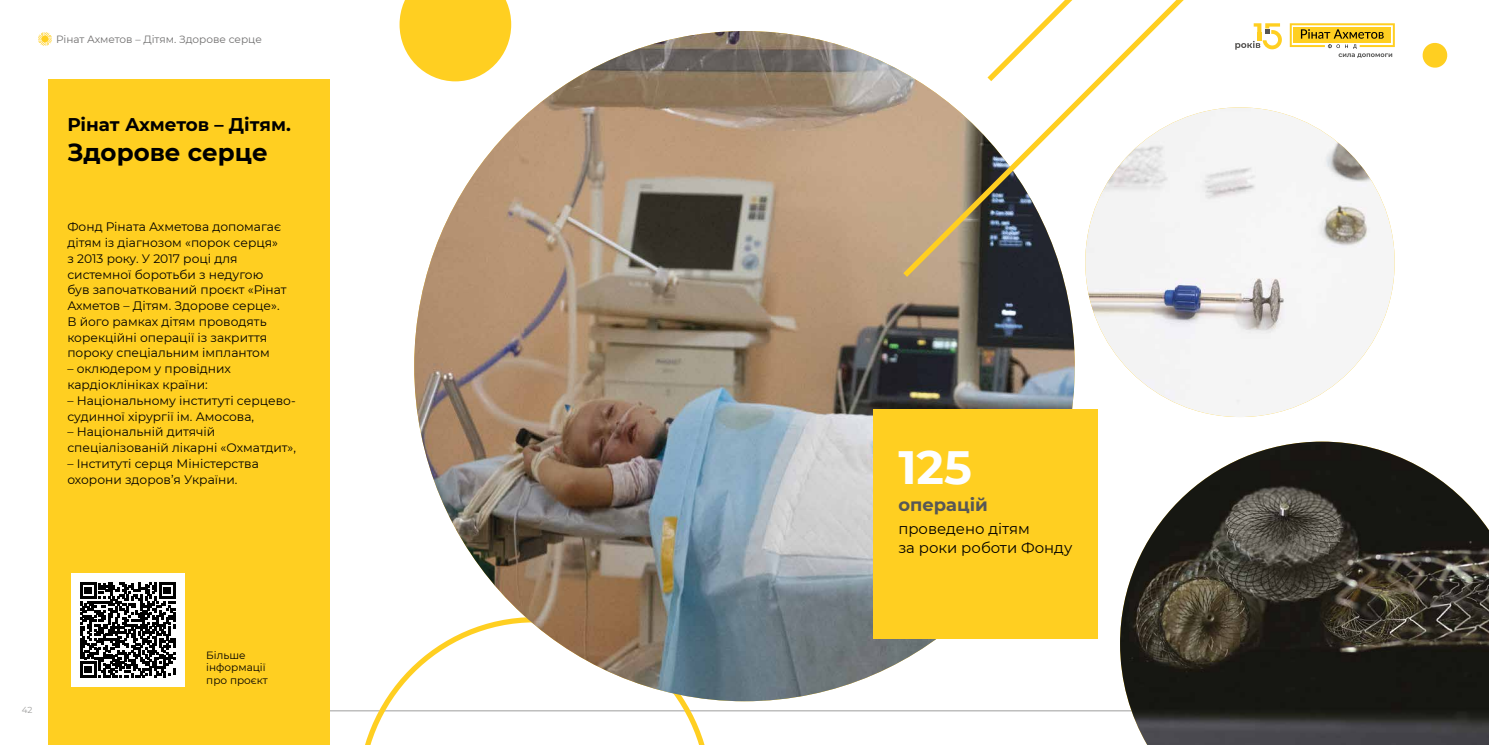
<style>
.page{position:relative;width:1489px;height:745px;background:#fff}
.page>*{position:absolute;margin:0;border:0;box-sizing:border-box;transform-origin:0 0}
.t1{font:700 46.64px "Montserrat";color:#fdfeff}
.t2{font:700 24.5px "Montserrat";color:#000}
.t3{font:700 18.38px "Montserrat";color:#000}
.t4{font:700 17.94px "Montserrat";color:#575756}
.t5{font:14.88px/19.2px "Montserrat";color:#000}
.t6{font:12.25px/15.8px "Montserrat";color:#000}
.t7{font:10.5px "Montserrat";color:#706f6f}
.t8{font:10.5px/12.6px "Montserrat";color:#000}
.t9{font:8.75px "Montserrat";color:#9d9d9c}
</style>
<div class="page">
<hr style="left:80px;top:710px;width:1314px;height:1px;background:#9d9d9c">
<svg style="left:38px;top:32px;width:14px;height:14px"></svg>
<div style="left:41px;top:36px;width:7px;height:6px;background:#ffcf21;border-radius:50%"></div>
<div style="left:48px;top:79px;width:282px;height:665px;background:#ffcf21"></div>
<div style="left:71px;top:573px;width:113px;height:113px;background:#fff"></div>
<svg style="left:399px;top:0;width:112px;height:63px"></svg>
<svg style="left:357px;top:665px;width:355px;height:79px"></svg>
<img style="left:414px;top:31px;width:660px;height:669px">
<svg style="left:80px;top:582px;width:95px;height:95px"></svg>
<img style="left:1085px;top:107px;width:309px;height:310px;border-radius:155px">
<img style="left:1119px;top:441px;width:369px;height:303px">
<svg style="left:897px;top:0;width:551px;height:282px"></svg>
<div style="left:873px;top:409px;width:224px;height:229px;background:#ffcf21"></div>
<p class="t7" style="left:56px;top:32px;width:207px">Рінат Ахметов – Дітям. Здорове серце</p>
<h3 class="t3" style="left:67px;top:111px;width:225px">Рінат Ахметов – Дітям.</h3>
<h2 class="t2" style="left:67px;top:134px;width:202px">Здорове серце</h2>
<p class="t6" style="left:67px;top:218px;width:221px">Фонд Ріната Ахметова допомагає дітям із діагнозом «порок серця» з 2013 року. У 2017 році для системної боротьби з недугою був започаткований проєкт «Рінат<br>Ахметов – Дітям. Здорове серце».<br>В його рамках дітям проводять корекційні операції із закриття пороку спеціальним імплантом</p>
<p class="t6" style="left:67px;top:360px;width:165px">– оклюдером у провідних кардіоклініках країни:</p>
<p class="t6" style="left:67px;top:392px;width:230px">– Національному інституті серцево&shy;судинної хірургії ім. Амосова,</p>
<p class="t6" style="left:67px;top:423px;width:230px">– Національній дитячій спеціалізованій лікарні «Охматдит»,</p>
<p class="t6" style="left:67px;top:455px;width:193px">– Інституті серця Міністерства охорони здоров’я України.</p>
<p class="t9" style="left:22px;top:703px;width:12px">42</p>
<p class="t8" style="left:206px;top:648px;width:63px">Більше інформації про проєкт</p>
<h1 class="t1" style="left:898px;top:433px;width:75px">125</h1>
<h3 class="t4" style="left:898px;top:491px;width:91px">операцій</h3>
<p class="t5" style="left:898px;top:518px;width:175px">проведено дітям<br>за роки роботи Фонду</p>
</div>
